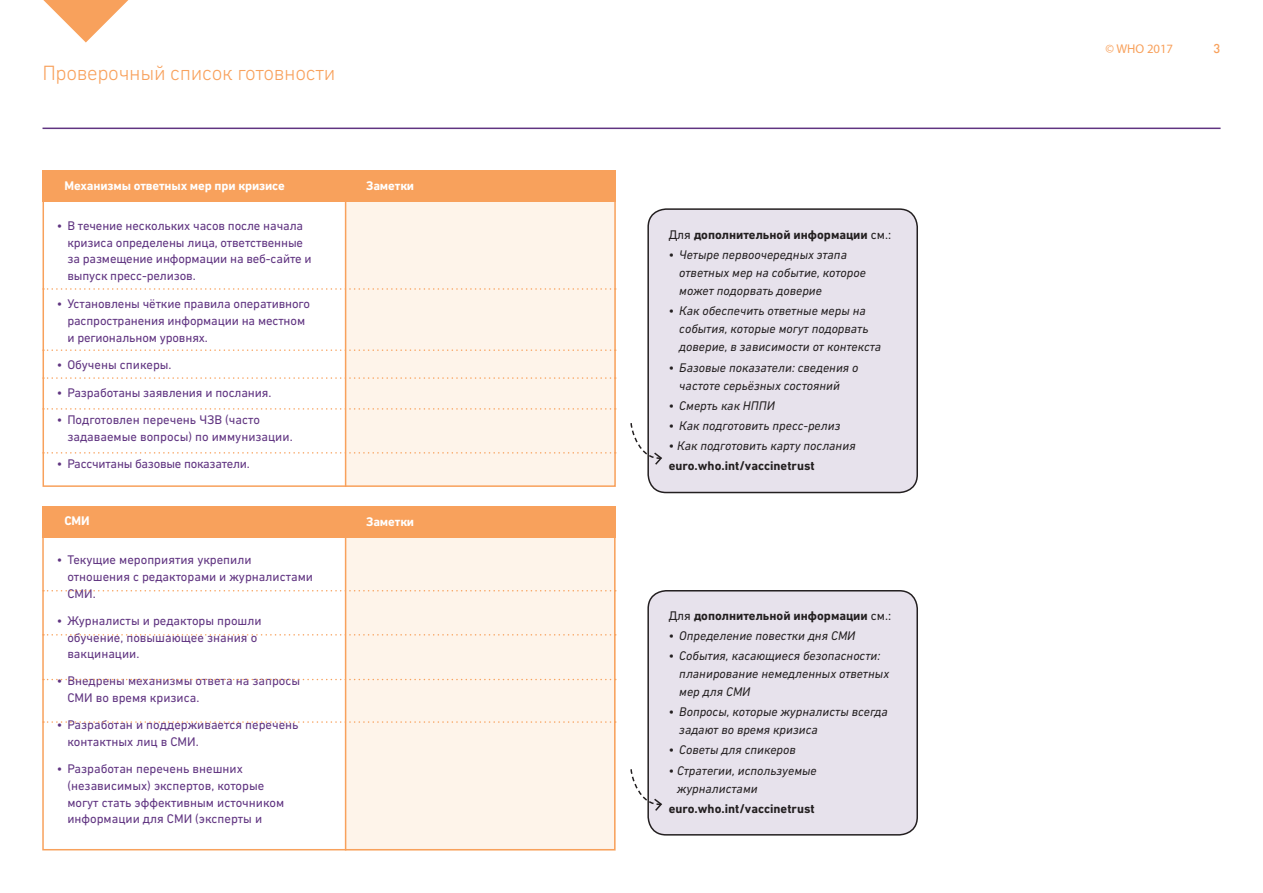
<style>
.page{position:relative;width:1263px;height:893px;background:#fff}
.page>*{position:absolute;margin:0;border:0;box-sizing:border-box;transform-origin:0 0}
.t1{font:300 21px "DIN Next CYR";letter-spacing:-.015em;color:#f8a15c}
.t2{font:12.75px/16.8px "DIN Next CYR";color:#603481}
.t3{font:italic 12.75px/18px "DIN Next CYR";color:#231f20}
.t4{font:700 12.75px "DIN Next CYR";color:#231f20}
.t5{font:700 12.75px "DIN Next CYR";letter-spacing:-.01em;color:#fff}
.t6{font:12.75px "DIN Next CYR";letter-spacing:-.02em;color:#603481}
.t7{font:12.75px "Myriad Pro";color:#f8a15c}
.t8{font:500 12.75px "DIN";color:#f8a15c}
.s1{font-weight:400}
</style>
<div class="page">
<hr style="left:43px;top:128px;width:1177px;height:1px;background:#603481">
<svg style="left:43px;top:0;width:85px;height:43px"></svg>
<div style="left:345px;top:510px;width:270px;height:340px;background:#fef4ea"></div>
<div style="left:42px;top:506px;width:573px;height:31px;background:#f8a15c"></div>
<hr style="left:345px;top:506px;width:1px;height:344px;background:#f8a15c">
<svg style="left:46px;top:590px;width:570px;height:1px"></svg>
<svg style="left:46px;top:679px;width:570px;height:1px"></svg>
<svg style="left:46px;top:634px;width:570px;height:2px"></svg>
<div style="left:345px;top:175px;width:270px;height:312px;background:#fef4ea"></div>
<div style="left:42px;top:170px;width:573px;height:32px;background:#f8a15c"></div>
<hr style="left:345px;top:170px;width:1px;height:317px;background:#f8a15c">
<svg style="left:47px;top:288px;width:565px;height:2px"></svg>
<svg style="left:46px;top:349px;width:566px;height:2px"></svg>
<svg style="left:47px;top:377px;width:565px;height:2px"></svg>
<svg style="left:46px;top:408px;width:566px;height:2px"></svg>
<svg style="left:46px;top:452px;width:566px;height:2px"></svg>
<svg style="left:47px;top:721px;width:569px;height:2px"></svg>
<div style="left:648px;top:209px;width:269px;height:283px;background:#e7e2ec;border-radius:18px"></div>
<div style="left:647px;top:208px;width:271px;height:285px;border:2px solid #231f20;border-radius:18px"></div>
<div style="left:648px;top:591px;width:269px;height:244px;background:#e7e2ec;border-radius:18px"></div>
<div style="left:647px;top:590px;width:271px;height:246px;border:2px solid #231f20;border-radius:18px"></div>
<svg style="left:630px;top:422px;width:32px;height:44px"></svg>
<svg style="left:630px;top:768px;width:32px;height:44px"></svg>
<div style="left:43px;top:170px;width:573px;height:317px;border:2px solid #f8a15c"></div>
<div style="left:42px;top:507px;width:573px;height:343px;border:2px solid #f8a15c"></div>
<p class="t1" style="left:42px;top:60px;width:295px">Проверочный список готовности</p>
<p class="t5" style="left:64px;top:178px;width:222px">Механизмы ответных мер при кризисе</p>
<p class="t2" style="left:67px;top:217px;width:246px;text-indent:-11px">• В течение нескольких часов после начала кризиса определены лица, ответственные за размещение информации на веб-сайте и выпуск пресс-релизов.</p>
<p class="t2" style="left:67px;top:295px;width:244px;text-indent:-11px">• Установлены чёткие правила оперативного распространения информации на местном и региональном уровнях.</p>
<p class="t2" style="left:57px;top:356px;width:116px">• Обучены спикеры.</p>
<p class="t2" style="left:57px;top:384px;width:216px">• Разработаны заявления и послания.</p>
<p class="t2" style="left:67px;top:411px;width:227px;text-indent:-11px">• Подготовлен перечень ЧЗВ (часто задаваемые вопросы) по иммунизации.</p>
<p class="t6" style="left:57px;top:457px;width:195px">• Рассчитаны базовые показатели.</p>
<p class="t5" style="left:64px;top:513px;width:27px">СМИ</p>
<p class="t2" style="left:67px;top:551px;width:247px;text-indent:-11px">• Текущие мероприятия укрепили отношения с редакторами и журналистами<br>СМИ.</p>
<p class="t2" style="left:67px;top:612px;width:196px;text-indent:-11px">• Журналисты и редакторы прошли обучение, повышающее знания о вакцинации.</p>
<p class="t2" style="left:67px;top:672px;width:234px;text-indent:-11px">• Внедрены механизмы ответа на запросы<br>СМИ во время кризиса.</p>
<p class="t2" style="left:67px;top:716px;width:233px;text-indent:-11px">• Разработан и поддерживается перечень контактных лиц в СМИ.</p>
<p class="t2" style="left:67px;top:760px;width:218px;text-indent:-11px">• Разработан перечень внешних (независимых) экспертов, которые могут стать эффективным источником информации для СМИ (эксперты и</p>
<p class="t5" style="left:366px;top:178px;width:50px">Заметки</p>
<p class="t5" style="left:366px;top:515px;width:50px">Заметки</p>
<p class="t4" style="left:669px;top:227px;width:224px"><span class="s1">Для</span> дополнительной информации <span class="s1">см.:</span></p>
<p class="t3" style="left:679px;top:246px;width:188px;text-indent:-11px">• Четыре первоочередных этапа ответных мер на событие, которое может подорвать доверие</p>
<p class="t3" style="left:679px;top:302px;width:203px;text-indent:-11px">• Как обеспечить ответные меры на события, которые могут подорвать доверие, в зависимости от контекста</p>
<p class="t3" style="left:679px;top:358px;width:181px;text-indent:-11px">• Базовые показатели: сведения о частоте серьёзных состояний</p>
<p class="t3" style="left:669px;top:396px;width:108px">• Смерть как НППИ</p>
<p class="t3" style="left:669px;top:416px;width:173px">• Как подготовить пресс-релиз</p>
<p class="t3" style="left:669px;top:436px;width:188px">• Как подготовить карту послания</p>
<p class="t4" style="left:669px;top:458px;width:147px">euro.who.int/vaccinetrust</p>
<p class="t4" style="left:669px;top:608px;width:224px"><span class="s1">Для</span> дополнительной информации <span class="s1">см.:</span></p>
<p class="t3" style="left:669px;top:626px;width:188px">• Определение повестки дня СМИ</p>
<p class="t3" style="left:679px;top:647px;width:211px;text-indent:-11px">• События, касающиеся безопасности: планирование немедленных ответных мер для СМИ</p>
<p class="t3" style="left:679px;top:703px;width:210px;text-indent:-11px">• Вопросы, которые журналисты всегда задают во время кризиса</p>
<p class="t3" style="left:669px;top:741px;width:129px">• Советы для спикеров</p>
<p class="t3" style="left:677px;top:761px;width:141px;text-indent:-9px">• Стратегии, используемые журналистами</p>
<p class="t4" style="left:669px;top:801px;width:147px">euro.who.int/vaccinetrust</p>
<p class="t7" style="left:1105px;top:41px;width:69px">© WHO 2017</p>
<p class="t8" style="left:1213px;top:40px;width:8px">3</p>
</div>
